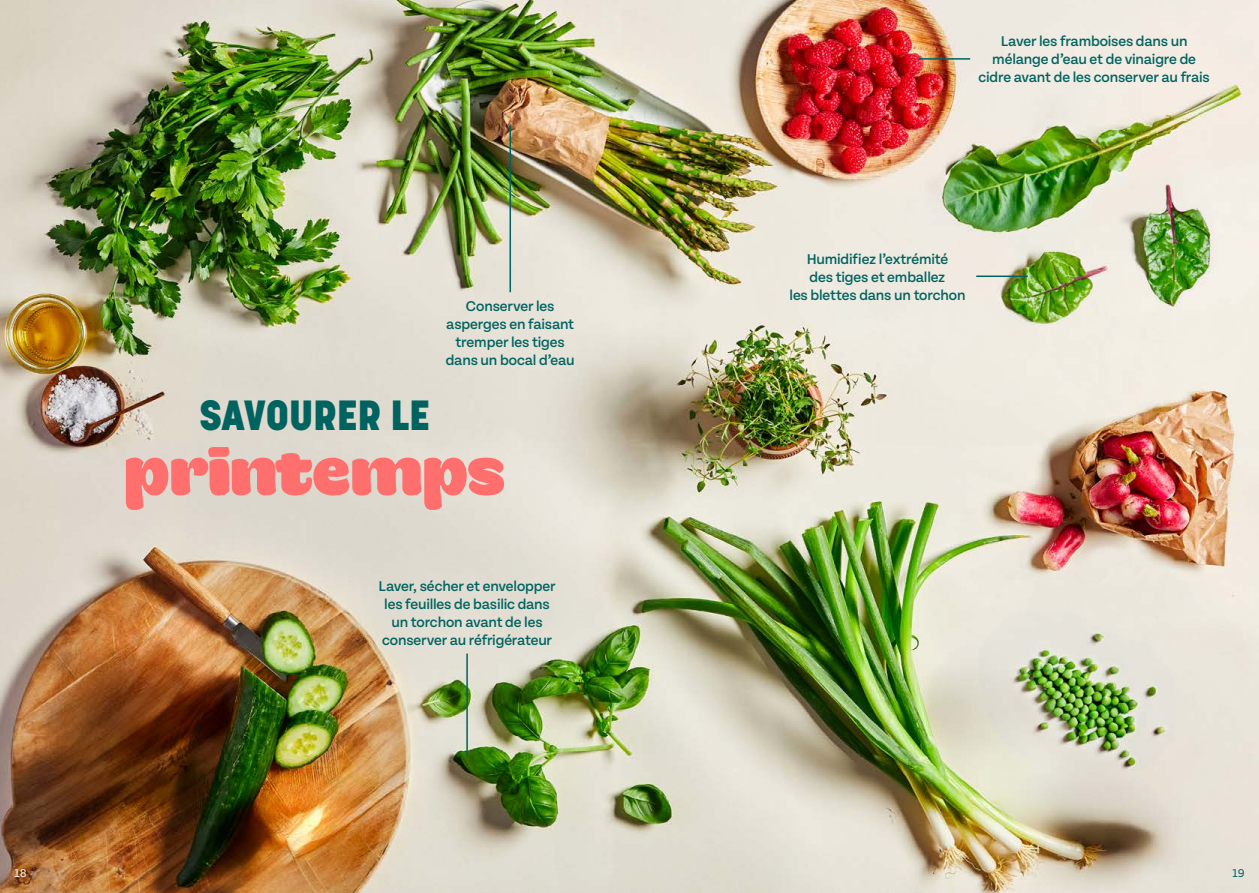
<style>
.page{position:relative;width:1259px;height:893px;background:#fff}
.page>*{position:absolute;margin:0;border:0;box-sizing:border-box;transform-origin:0 0}
.t1{font:71.1px "Konga Pro";letter-spacing:-.005em;color:#ff6f6d}
.t2{font:800 41.85px "Korolev";color:#006360}
.t3{font:500 15px/18px "Tenon";letter-spacing:-.01em;color:#006360;text-align:center}
.t4{font:12px "Tenon";color:#faf3f0}
.t5{font:12px "Tenon";color:#006360}
</style>
<div class="page">
<img style="left:0;top:0;width:1259px;height:893px">
<hr style="left:918px;top:58px;width:52px;height:2px;background:#006360">
<hr style="left:976px;top:276px;width:51px;height:1px;background:#006360">
<hr style="left:509px;top:126px;width:2px;height:166px;background:#006360">
<hr style="left:466px;top:654px;width:2px;height:102px;background:#006360">
<p class="t3" style="left:446px;top:297px;width:130px">Conserver les asperges en faisant tremper les tiges dans un bocal d’eau</p>
<h2 class="t2" style="left:199px;top:389px;width:232px">SAVOURER LE</h2>
<h1 class="t1" style="left:124px;top:431px;width:383px">printemps</h1>
<p class="t3" style="left:378px;top:578px;width:178px">Laver, sécher et envelopper les feuilles de basilic dans un torchon avant de les conserver au réfrigérateur</p>
<p class="t3" style="left:978px;top:33px;width:233px">Laver les framboises dans un mélange d’eau et de vinaigre de cidre avant de les conserver au frais</p>
<p class="t3" style="left:789px;top:251px;width:177px">Humidifiez l’extrémité<br>des tiges et emballez<br>les blettes dans un torchon</p>
<p class="t4" style="left:14px;top:867px;width:14px">18</p>
<p class="t5" style="left:1232px;top:867px;width:13px">19</p>
</div>
